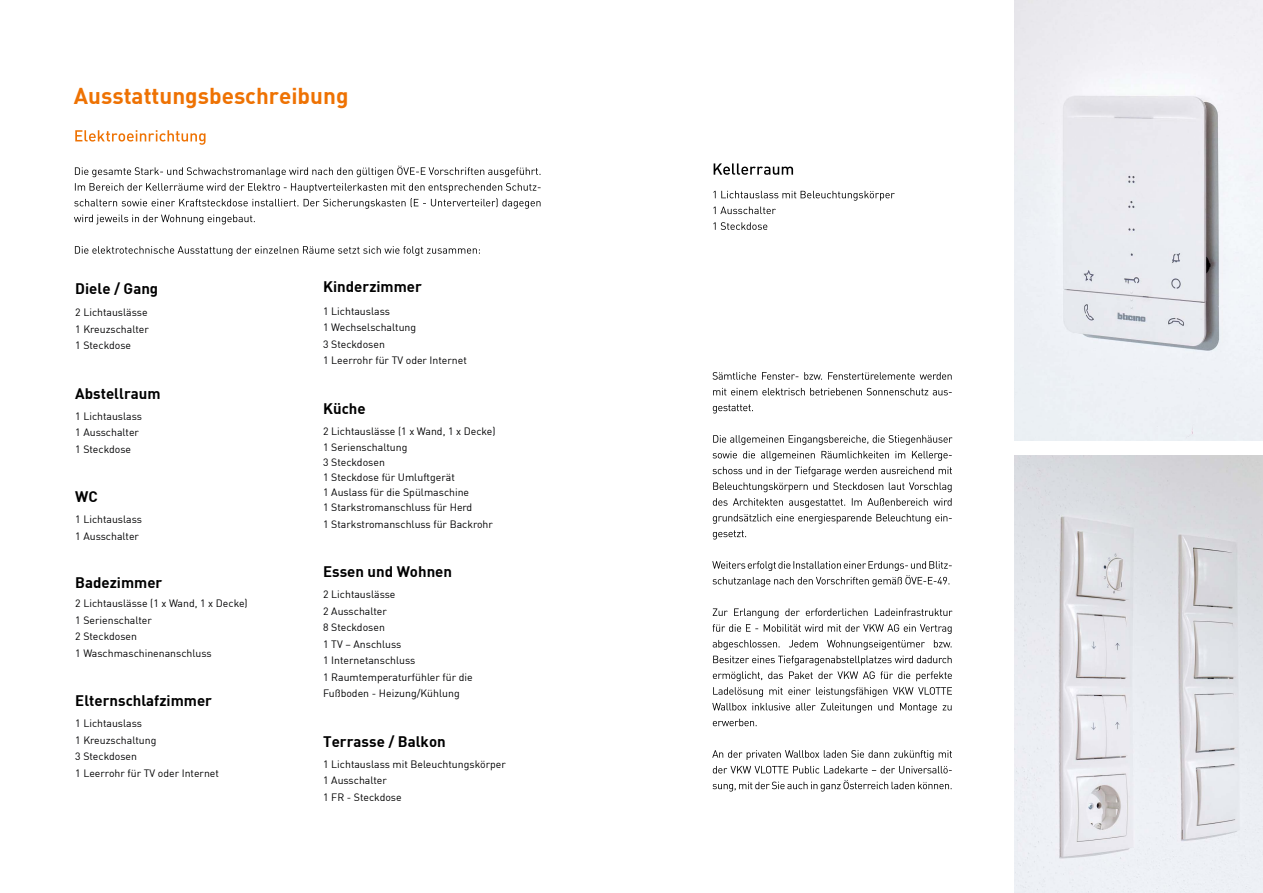
<style>
.page{position:relative;width:1263px;height:893px;background:#fff}
.page>*{position:absolute;margin:0;border:0;box-sizing:border-box;transform-origin:0 0}
.t1{font:700 22.5px "DIN";color:#ee7203}
.t2{font:700 15px "DIN";color:#000}
.t3{font:10.5px/16.5px "DIN";color:#020203}
.t4{font:10.5px/16.5px "DIN";color:#000}
</style>
<div class="page">
<svg style="left:75px;top:130px;width:130px;height:15px"></svg>
<svg style="left:75px;top:246px;width:405px;height:10px"></svg>
<svg style="left:74px;top:215px;width:181px;height:9px"></svg>
<svg style="left:74px;top:183px;width:467px;height:26px"></svg>
<svg style="left:75px;top:166px;width:465px;height:11px"></svg>
<svg style="left:713px;top:780px;width:238px;height:11px"></svg>
<svg style="left:713px;top:766px;width:239px;height:7px"></svg>
<svg style="left:712px;top:750px;width:240px;height:10px"></svg>
<svg style="left:713px;top:719px;width:44px;height:7px"></svg>
<svg style="left:712px;top:703px;width:239px;height:10px"></svg>
<svg style="left:713px;top:687px;width:239px;height:10px"></svg>
<svg style="left:713px;top:671px;width:239px;height:10px"></svg>
<svg style="left:713px;top:656px;width:239px;height:9px"></svg>
<svg style="left:713px;top:640px;width:238px;height:10px"></svg>
<svg style="left:713px;top:624px;width:238px;height:10px"></svg>
<svg style="left:713px;top:608px;width:239px;height:10px"></svg>
<svg style="left:712px;top:561px;width:240px;height:26px"></svg>
<svg style="left:713px;top:530px;width:33px;height:9px"></svg>
<svg style="left:713px;top:514px;width:239px;height:10px"></svg>
<svg style="left:713px;top:498px;width:238px;height:10px"></svg>
<svg style="left:713px;top:482px;width:238px;height:10px"></svg>
<svg style="left:713px;top:467px;width:239px;height:9px"></svg>
<svg style="left:713px;top:451px;width:239px;height:10px"></svg>
<svg style="left:713px;top:435px;width:239px;height:10px"></svg>
<svg style="left:713px;top:404px;width:40px;height:9px"></svg>
<svg style="left:713px;top:388px;width:239px;height:7px"></svg>
<svg style="left:713px;top:372px;width:239px;height:8px"></svg>
<svg style="left:713px;top:222px;width:54px;height:8px"></svg>
<svg style="left:713px;top:207px;width:63px;height:7px"></svg>
<svg style="left:713px;top:191px;width:182px;height:10px"></svg>
<svg style="left:714px;top:163px;width:79px;height:12px"></svg>
<img style="left:1015px;top:456px;width:248px;height:437px">
<img style="left:1015px;top:0;width:248px;height:441px">
<h1 class="t1" style="left:74px;top:81px;width:276px">Ausstattungsbeschreibung</h1>
<h2 class="t2" style="left:75px;top:278px;width:84px">Diele / Gang</h2>
<p class="t3" style="left:75px;top:304px;width:75px;text-align:justify">2 Lichtauslässe 1 Kreuzschalter 1 Steckdose</p>
<h2 class="t2" style="left:75px;top:383px;width:87px">Abstellraum</h2>
<p class="t3" style="left:75px;top:407px;width:68px">1 Lichtauslass<br>1 Ausschalter<br>1 Steckdose</p>
<h2 class="t2" style="left:75px;top:487px;width:24px">WC</h2>
<p class="t3" style="left:75px;top:511px;width:68px">1 Lichtauslass<br>1 Ausschalter</p>
<h2 class="t2" style="left:75px;top:572px;width:89px">Badezimmer</h2>
<p class="t3" style="left:75px;top:595px;width:174px">2 Lichtauslässe (1 x Wand, 1 x Decke)<br>1 Serienschalter<br>2 Steckdosen<br>1 Waschmaschinenanschluss</p>
<h2 class="t2" style="left:75px;top:691px;width:138px">Elternschlafzimmer</h2>
<p class="t3" style="left:75px;top:715px;width:145px">1 Lichtauslass<br>1 Kreuzschaltung<br>3 Steckdosen<br>1 Leerrohr für TV oder Internet</p>
<h2 class="t2" style="left:323px;top:277px;width:100px">Kinderzimmer</h2>
<p class="t3" style="left:323px;top:303px;width:145px">1 Lichtauslass<br>1 Wechselschaltung<br>3 Steckdosen<br>1 Leerrohr für TV oder Internet</p>
<h2 class="t2" style="left:323px;top:399px;width:44px">Küche</h2>
<p class="t3" style="left:323px;top:423px;width:174px">2 Lichtauslässe (1 x Wand, 1 x Decke)<br>1 Serienschaltung</p>
<p class="t3" style="left:323px;top:455px;width:151px;line-height:15px">3 Steckdosen<br>1 Steckdose für Umluftgerät<br>1 Auslass für die Spülmaschine<br>1 Starkstromanschluss für Herd</p>
<p class="t3" style="left:323px;top:516px;width:171px">1 Starkstromanschluss für Backrohr</p>
<h2 class="t2" style="left:323px;top:562px;width:130px">Essen und Wohnen</h2>
<p class="t3" style="left:323px;top:586px;width:151px">2 Lichtauslässe<br>2 Ausschalter<br>8 Steckdosen<br>1 TV – Anschluss<br>1 Internetanschluss<br>1 Raumtemperaturfühler für die<br>Fußboden - Heizung/Kühlung</p>
<h2 class="t2" style="left:323px;top:732px;width:124px">Terrasse / Balkon</h2>
<p class="t4" style="left:323px;top:756px;width:184px">1 Lichtauslass mit Beleuchtungskörper<br>1 Ausschalter<br>1 FR - Steckdose</p>
</div>
